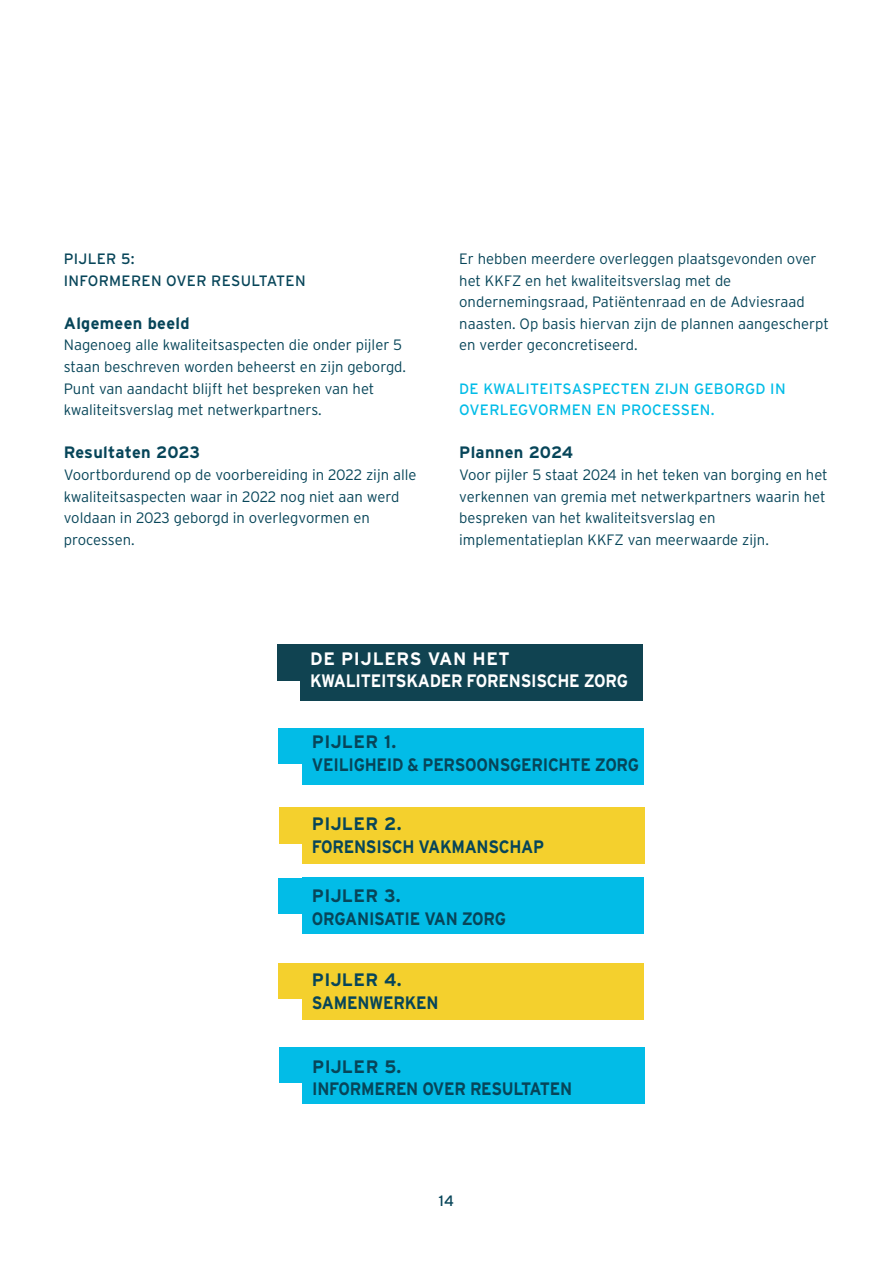
<style>
.page{position:relative;width:893px;height:1263px;background:#fff}
.page>*{position:absolute;margin:0;border:0;box-sizing:border-box;transform-origin:0 0}
.hoofdkop_interstate_regular_bold{font:700 18px "Interstate";letter-spacing:-.015em;color:#074559;scale:.9 1}
.hoofdkop_interstate_regular_bold-2{font:700 18px "Interstate";letter-spacing:-.015em;color:#074559}
.hoofdkop_interstate_regular_bold-3{font:700 18px "Interstate";letter-spacing:-.015em;color:#fff;scale:.9 1}
.hoofdkop_interstate_regular_bold-4{font:700 18px "Interstate";letter-spacing:.035em;color:#fff}
.iintro{font:700 16.5px "Interstate";letter-spacing:.02em;color:#074559}
.tekst_basis{font:300 15px/21.6px "Interstate";color:#074559}
.titel_interstate_regular_bold{font:15px/21.6px "Interstate";letter-spacing:.02em;color:#02bce7}
.titel_interstate_regular_bold-2{font:15px "Interstate";letter-spacing:.02em;color:#074559}
.tekst_basis-2{font:15px "Interstate";letter-spacing:.02em;color:#074559}
</style>
<div class="page">
<div style="left:278px;top:878px;width:366px;height:56px;background:#02bce7"></div>
<div style="left:239px;top:914px;width:62px;height:34px;background:#fff"></div>
<div style="left:278px;top:963px;width:366px;height:56px;background:#f4d02d"></div>
<div style="left:239px;top:999px;width:62px;height:34px;background:#fff"></div>
<div style="left:279px;top:808px;width:365px;height:56px;background:#f4d02d"></div>
<div style="left:239px;top:844px;width:62px;height:34px;background:#fff"></div>
<div style="left:278px;top:728px;width:366px;height:56px;background:#02bce7"></div>
<div style="left:239px;top:764px;width:62px;height:34px;background:#fff"></div>
<div style="left:279px;top:1047px;width:365px;height:56px;background:#02bce7"></div>
<div style="left:239px;top:1083px;width:63px;height:34px;background:#fff"></div>
<div style="left:277px;top:644px;width:365px;height:57px;background:#104351"></div>
<div style="left:237px;top:681px;width:63px;height:33px;background:#fff"></div>
<p class="tekst_basis-2" style="left:64px;top:250px;width:72px">PIJLER 5:</p>
<p class="titel_interstate_regular_bold-2" style="left:64px;top:272px;width:243px">INFORMEREN OVER RESULTATEN</p>
<p class="iintro" style="left:64px;top:314px;width:127px">Algemeen beeld</p>
<p class="tekst_basis" style="left:64px;top:334px;width:344px">Nagenoeg alle kwaliteitsaspecten die onder pijler 5 staan beschreven worden beheerst en zijn geborgd.<br>Punt van aandacht blijft het bespreken van het kwaliteitsverslag met netwerkpartners.</p>
<p class="iintro" style="left:64px;top:443px;width:138px">Resultaten 2023</p>
<p class="tekst_basis" style="left:64px;top:464px;width:354px">Voortbordurend op de voorbereiding in 2022 zijn alle kwaliteitsaspecten waar in 2022 nog niet aan werd voldaan in 2023 geborgd in overlegvormen en processen.</p>
<p class="tekst_basis" style="left:459px;top:248px;width:371px">Er hebben meerdere overleggen plaatsgevonden over het KKFZ en het kwaliteitsverslag met de ondernemingsraad, Patiëntenraad en de Adviesraad naasten. Op basis hiervan zijn de plannen aangescherpt en verder geconcretiseerd.</p>
<p class="titel_interstate_regular_bold" style="left:459px;top:377px;width:328px">DE KWALITEITSASPECTEN ZIJN GEBORGD IN<br>OVERLEGVORMEN EN PROCESSEN.</p>
<p class="iintro" style="left:459px;top:443px;width:115px">Plannen 2024</p>
<p class="tekst_basis" style="left:459px;top:464px;width:370px">Voor pijler 5 staat 2024 in het teken van borging en het verkennen van gremia met netwerkpartners waarin het bespreken van het kwaliteitsverslag en implementatieplan KKFZ van meerwaarde zijn.</p>
<p class="hoofdkop_interstate_regular_bold-4" style="left:310px;top:648px;width:201px">DE PIJLERS VAN HET</p>
<p class="hoofdkop_interstate_regular_bold-3" style="left:310px;top:671px;width:355px">KWALITEITSKADER FORENSISCHE ZORG</p>
<p class="hoofdkop_interstate_regular_bold-2" style="left:312px;top:732px;width:86px">PIJLER 1.</p>
<p class="hoofdkop_interstate_regular_bold" style="left:312px;top:754px;width:365px">VEILIGHEID &amp; PERSOONSGERICHTE ZORG</p>
<p class="hoofdkop_interstate_regular_bold-2" style="left:312px;top:814px;width:91px">PIJLER 2.</p>
<p class="hoofdkop_interstate_regular_bold" style="left:312px;top:836px;width:260px">FORENSISCH VAKMANSCHAP</p>
<p class="hoofdkop_interstate_regular_bold-2" style="left:312px;top:886px;width:90px">PIJLER 3.</p>
<p class="hoofdkop_interstate_regular_bold" style="left:312px;top:908px;width:217px">ORGANISATIE VAN ZORG</p>
<p class="hoofdkop_interstate_regular_bold-2" style="left:312px;top:970px;width:91px">PIJLER 4.</p>
<p class="hoofdkop_interstate_regular_bold" style="left:312px;top:992px;width:142px">SAMENWERKEN</p>
<p class="hoofdkop_interstate_regular_bold-2" style="left:312px;top:1056px;width:91px">PIJLER 5.</p>
<p class="hoofdkop_interstate_regular_bold" style="left:312px;top:1079px;width:290px">INFORMEREN OVER RESULTATEN</p>
<p class="titel_interstate_regular_bold-2" style="left:439px;top:1192px;width:17px">14</p>
</div>
